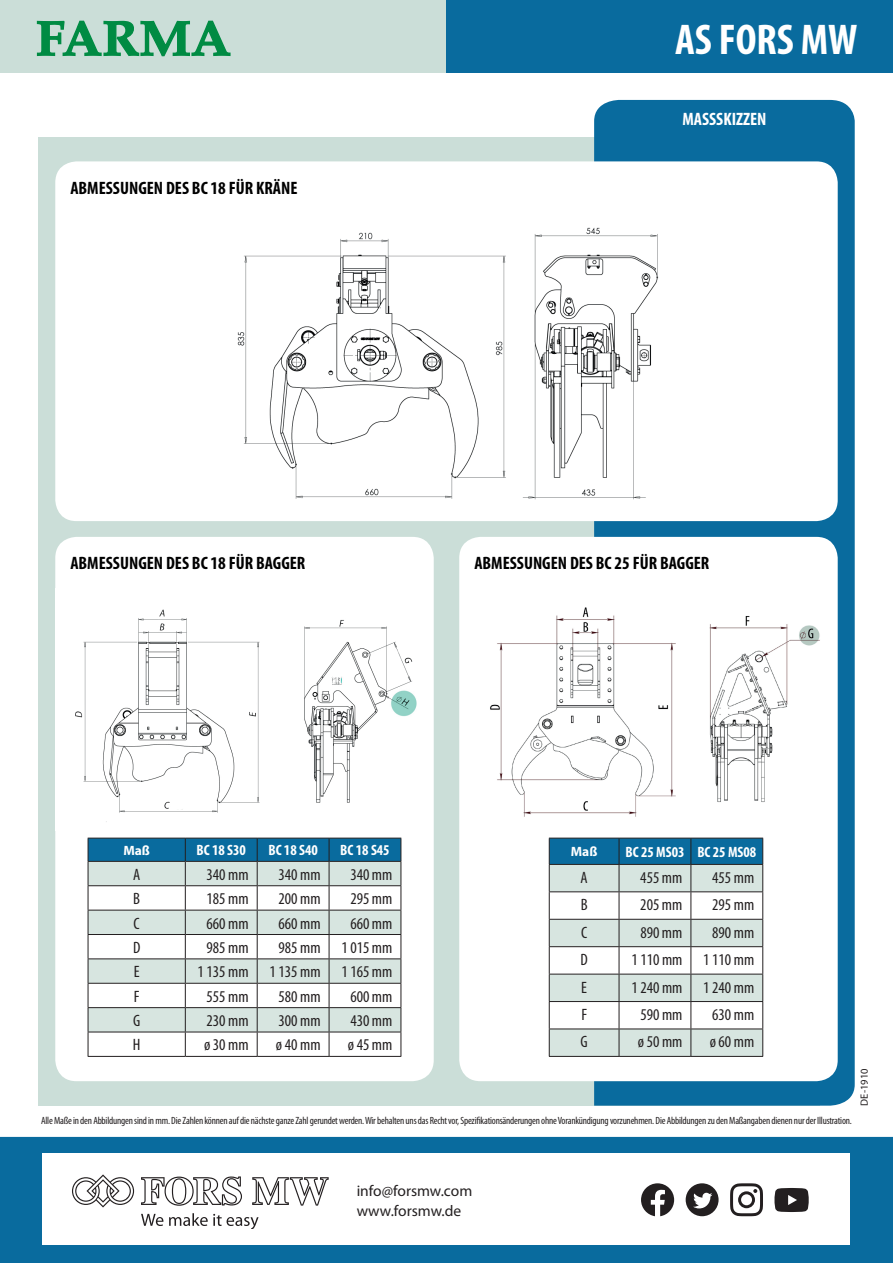
<style>
.page{position:relative;width:893px;height:1263px;background:#fff}
.page>*{position:absolute;margin:0;border:0;box-sizing:border-box;transform-origin:0 0}
.t1{font:700 condensed 43.2px "Myriad Pro";color:#fff}
.t2{font:700 condensed 18px "Myriad Pro";color:#000001}
.t3{font:700 condensed 18px "Myriad Pro";color:#fff}
.t4{font:condensed 16.5px "Myriad Pro";color:#231f20}
.t5{font:15.45px/20px "Myriad Pro";color:#231f20}
.t6{font:700 condensed 15px "Myriad Pro";color:#fff}
.t7{font:700 13.5px "Myriad Pro";color:#fff}
.t8{font:condensed 10.5px "Myriad Pro";letter-spacing:-.02em;color:#231f20}
.t9{font:10.5px "Myriad Pro";color:#231f20}
</style>
<div class="page">
<div style="left:38px;top:137px;width:782px;height:969px;background:#cbded8"></div>
<div style="left:594px;top:100px;width:261px;height:1006px;background:#096b9e"></div>
<div style="left:0;top:0;width:446px;height:72px;background:#cbded8"></div>
<div style="left:446px;top:0;width:447px;height:72px;background:#096b9e"></div>
<div style="left:55px;top:161px;width:783px;height:360px;background:#fff;border-radius:21px"></div>
<div style="left:55px;top:537px;width:379px;height:544px;background:#fff;border-radius:21px"></div>
<div style="left:459px;top:537px;width:379px;height:544px;background:#fff;border-radius:21px"></div>
<img style="left:237px;top:227px;width:422px;height:273px">
<img style="left:490px;top:607px;width:186px;height:210px">
<img style="left:709px;top:616px;width:111px;height:186px">
<img style="left:75px;top:609px;width:342px;height:213px">
<div style="left:0;top:1137px;width:893px;height:126px;background:#096b9e"></div>
<div style="left:43px;top:1153px;width:807px;height:92px;background:#fff"></div>
<svg style="left:36px;top:21px;width:195px;height:35px"></svg>
<svg style="left:88px;top:838px;width:314px;height:218px"></svg>
<hr style="left:88px;top:1056px;width:97px;height:1px;background:#231f20">
<hr style="left:185px;top:1056px;width:72px;height:1px;background:#231f20">
<hr style="left:257px;top:1056px;width:72px;height:1px;background:#231f20">
<hr style="left:329px;top:1056px;width:72px;height:1px;background:#231f20">
<svg style="left:549px;top:838px;width:214px;height:218px"></svg>
<hr style="left:549px;top:1056px;width:70px;height:1px;background:#231f20">
<hr style="left:619px;top:1056px;width:72px;height:1px;background:#231f20">
<hr style="left:691px;top:1056px;width:72px;height:1px;background:#231f20">
<svg style="left:252px;top:1177px;width:77px;height:28px"></svg>
<svg style="left:141px;top:1176px;width:101px;height:30px"></svg>
<svg style="left:72px;top:1174px;width:62px;height:33px"></svg>
<svg style="left:141px;top:1214px;width:22px;height:12px"></svg>
<svg style="left:169px;top:1213px;width:90px;height:16px"></svg>
<svg style="left:641px;top:1183px;width:33px;height:33px"></svg>
<svg style="left:686px;top:1183px;width:33px;height:33px"></svg>
<svg style="left:774px;top:1188px;width:35px;height:24px"></svg>
<svg style="left:730px;top:1183px;width:33px;height:33px"></svg>
<h1 class="t1" style="left:675px;top:13px;width:184px">AS FORS MW</h1>
<h2 class="t2" style="left:70px;top:177px;width:229px">ABMESSUNGEN DES BC 18 FÜR KRÄNE</h2>
<h2 class="t3" style="left:682px;top:108px;width:86px">MASSSKIZZEN</h2>
<h2 class="t2" style="left:70px;top:552px;width:237px">ABMESSUNGEN DES BC 18 FÜR BAGGER</h2>
<h2 class="t2" style="left:474px;top:552px;width:237px">ABMESSUNGEN DES BC 25 FÜR BAGGER</h2>
<p class="t7" style="left:123px;top:841px;width:28px">Maß</p>
<h3 class="t6" style="left:197px;top:841px;width:51px">BC 18 S30</h3>
<h3 class="t6" style="left:268px;top:841px;width:51px">BC 18 S40</h3>
<h3 class="t6" style="left:340px;top:841px;width:51px">BC 18 S45</h3>
<h3 class="t4" style="left:133px;top:864px;width:9px">A</h3>
<h3 class="t4" style="left:207px;top:864px;width:44px">340 mm</h3>
<h3 class="t4" style="left:278px;top:864px;width:44px">340 mm</h3>
<h3 class="t4" style="left:350px;top:864px;width:44px">340 mm</h3>
<h3 class="t4" style="left:133px;top:889px;width:8px">B</h3>
<h3 class="t4" style="left:207px;top:889px;width:44px">185 mm</h3>
<h3 class="t4" style="left:278px;top:889px;width:44px">200 mm</h3>
<h3 class="t4" style="left:350px;top:889px;width:44px">295 mm</h3>
<h3 class="t4" style="left:134px;top:913px;width:8px">C</h3>
<h3 class="t4" style="left:207px;top:913px;width:44px">660 mm</h3>
<h3 class="t4" style="left:278px;top:913px;width:44px">660 mm</h3>
<h3 class="t4" style="left:350px;top:913px;width:44px">660 mm</h3>
<h3 class="t4" style="left:133px;top:937px;width:9px">D</h3>
<h3 class="t4" style="left:207px;top:937px;width:44px">985 mm</h3>
<h3 class="t4" style="left:278px;top:937px;width:44px">985 mm</h3>
<h3 class="t4" style="left:341px;top:937px;width:53px">1 015 mm</h3>
<h3 class="t4" style="left:134px;top:962px;width:7px">E</h3>
<h3 class="t4" style="left:198px;top:962px;width:53px">1 135 mm</h3>
<h3 class="t4" style="left:269px;top:962px;width:53px">1 135 mm</h3>
<h3 class="t4" style="left:341px;top:962px;width:53px">1 165 mm</h3>
<h3 class="t4" style="left:134px;top:986px;width:7px">F</h3>
<h3 class="t4" style="left:207px;top:986px;width:44px">555 mm</h3>
<h3 class="t4" style="left:278px;top:986px;width:44px">580 mm</h3>
<h3 class="t4" style="left:350px;top:986px;width:44px">600 mm</h3>
<h3 class="t4" style="left:133px;top:1010px;width:9px">G</h3>
<h3 class="t4" style="left:207px;top:1010px;width:44px">230 mm</h3>
<h3 class="t4" style="left:278px;top:1010px;width:44px">300 mm</h3>
<h3 class="t4" style="left:350px;top:1010px;width:44px">430 mm</h3>
<h3 class="t4" style="left:133px;top:1035px;width:9px">H</h3>
<h3 class="t4" style="left:204px;top:1035px;width:46px">ø 30 mm</h3>
<h3 class="t4" style="left:276px;top:1035px;width:46px">ø 40 mm</h3>
<h3 class="t4" style="left:348px;top:1035px;width:46px">ø 45 mm</h3>
<p class="t7" style="left:571px;top:843px;width:28px">Maß</p>
<h3 class="t6" style="left:625px;top:842px;width:132px">BC 25 MS03 BC 25 MS08</h3>
<h3 class="t4" style="left:581px;top:867px;width:9px">A</h3>
<h3 class="t4" style="left:640px;top:867px;width:44px">455 mm</h3>
<h3 class="t4" style="left:712px;top:867px;width:44px">455 mm</h3>
<h3 class="t4" style="left:581px;top:895px;width:8px">B</h3>
<h3 class="t4" style="left:640px;top:895px;width:44px">205 mm</h3>
<h3 class="t4" style="left:712px;top:895px;width:44px">295 mm</h3>
<h3 class="t4" style="left:581px;top:922px;width:8px">C</h3>
<h3 class="t4" style="left:640px;top:922px;width:44px">890 mm</h3>
<h3 class="t4" style="left:712px;top:922px;width:44px">890 mm</h3>
<h3 class="t4" style="left:580px;top:950px;width:9px">D</h3>
<h3 class="t4" style="left:631px;top:950px;width:53px">1 110 mm</h3>
<h3 class="t4" style="left:703px;top:950px;width:53px">1 110 mm</h3>
<h3 class="t4" style="left:581px;top:977px;width:7px">E</h3>
<h3 class="t4" style="left:631px;top:977px;width:53px">1 240 mm</h3>
<h3 class="t4" style="left:703px;top:977px;width:53px">1 240 mm</h3>
<h3 class="t4" style="left:581px;top:1004px;width:7px">F</h3>
<h3 class="t4" style="left:640px;top:1004px;width:44px">590 mm</h3>
<h3 class="t4" style="left:712px;top:1004px;width:44px">630 mm</h3>
<h3 class="t4" style="left:581px;top:1032px;width:9px">G</h3>
<h3 class="t4" style="left:638px;top:1032px;width:46px">ø 50 mm</h3>
<h3 class="t4" style="left:710px;top:1032px;width:46px">ø 60 mm</h3>
<p class="t8" style="left:41px;top:1115px;width:812px">Alle Maße in den Abbildungen sind in mm. Die Zahlen können auf die nächste ganze Zahl gerundet werden. Wir behalten uns das Recht vor, Spezifikationsänderungen ohne Vorankündigung vorzunehmen. Die Abbildungen zu den Maßangaben dienen nur der Illustration.</p>
<p class="t9" style="left:858px;top:1106px;width:38px;rotate:-90deg">DE-1910</p>
<h3 class="t5" style="left:357px;top:1180px;width:117px">info@forsmw.com www.forsmw.de</h3>
</div>
